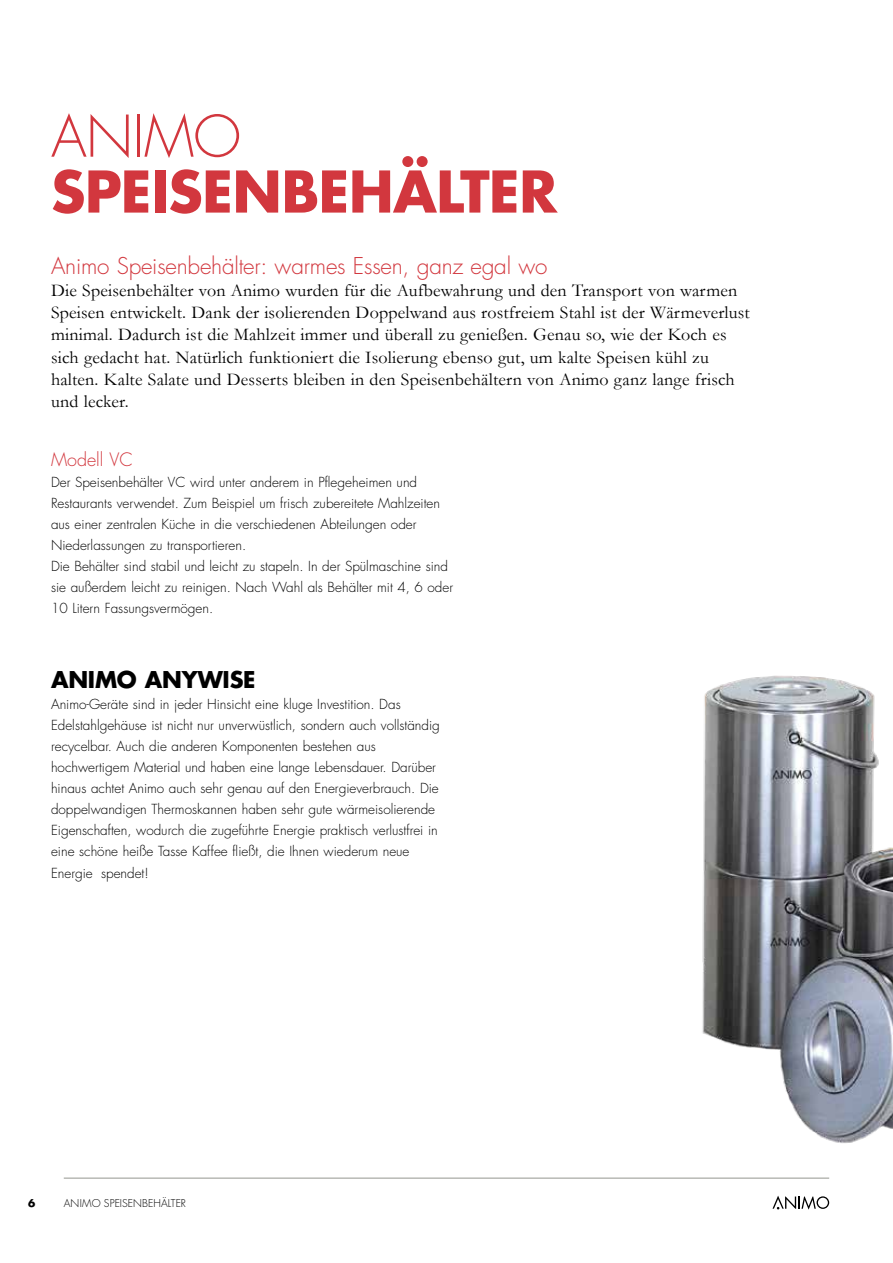
<style>
.page{position:relative;width:893px;height:1263px;background:#fff}
.page>*{position:absolute;margin:0;border:0;box-sizing:border-box;transform-origin:0 0}
.t1{font:700 55.95px "Futura Std";letter-spacing:-.01em;color:#d2373e}
.t2{font:300 55.95px "Futura Std";letter-spacing:-.01em;color:#d2373e}
.t3{font:300 22.5px "Futura Std";letter-spacing:-.01em;color:#d2373e}
.t4{font:700 22.5px "Futura Std";letter-spacing:-.01em;color:#000}
.t5{font:18px/22.2px "Garamond";letter-spacing:.01em;color:#000}
.t6{font:300 18px "Futura Std";color:#d2373e}
.t7{font:300 13.5px/21.1px "Futura Std";color:#000}
.t8{font:300 10.5px "Futura Std";letter-spacing:.01em;color:#000}
.t9{font:700 10.5px "Futura Std";color:#000}
</style>
<div class="page">
<img style="left:276px;top:675px;width:617px;height:535px">
<svg style="left:772px;top:1195px;width:57px;height:14px"></svg>
<hr style="left:64px;top:1178px;width:765px;height:1px;background:#94968f">
<h1 class="t2" style="left:51px;top:102px;width:192px">ANIMO</h1>
<h1 class="t1" style="left:51px;top:154px;width:508px">SPEISENBEHÄLTER</h1>
<h2 class="t3" style="left:51px;top:252px;width:498px">Animo Speisenbehälter: warmes Essen, ganz egal wo</h2>
<p class="t5" style="left:51px;top:279px;width:700px">Die Speisenbehälter von Animo wurden für die Aufbewahrung und den Transport von warmen Speisen entwickelt. Dank der isolierenden Doppelwand aus rostfreiem Stahl ist der Wärmeverlust minimal. Dadurch ist die Mahlzeit immer und überall zu genießen. Genau so, wie der Koch es sich gedacht hat. Natürlich funktioniert die Isolierung ebenso gut, um kalte Speisen kühl zu halten. Kalte Salate und Desserts bleiben in den Speisenbehältern von Animo ganz lange frisch und lecker.</p>
<h3 class="t6" style="left:51px;top:448px;width:83px">Modell VC</h3>
<p class="t7" style="left:51px;top:472px;width:404px">Der Speisenbehälter VC wird unter anderem in Pflegeheimen und Restaurants verwendet. Zum Beispiel um frisch zubereitete Mahlzeiten aus einer zentralen Küche in die verschiedenen Abteilungen oder Niederlassungen zu transportieren.<br>Die Behälter sind stabil und leicht zu stapeln. In der Spülmaschine sind sie außerdem leicht zu reinigen. Nach Wahl als Behälter mit 4, 6 oder 10 Litern Fassungsvermögen.</p>
<h2 class="t4" style="left:51px;top:665px;width:206px">ANIMO ANYWISE</h2>
<p class="t7" style="left:51px;top:694px;width:390px">Animo-Geräte sind in jeder Hinsicht eine kluge Investition. Das Edelstahlgehäuse ist nicht nur unverwüstlich, sondern auch vollständig recycelbar. Auch die anderen Komponenten bestehen aus hochwertigem Material und haben eine lange Lebensdauer. Darüber hinaus achtet Animo auch sehr genau auf den Energieverbrauch. Die doppelwandigen Thermoskannen haben sehr gute wärmeisolierende Eigenschaften, wodurch die zugeführte Energie praktisch verlustfrei in eine schöne heiße Tasse Kaffee fließt, die Ihnen wiederum neue Energie spendet!</p>
<p class="t9" style="left:28px;top:1196px;width:9px">6</p>
<p class="t8" style="left:64px;top:1197px;width:124px">ANIMO SPEISENBEHÄLTER</p>
</div>
